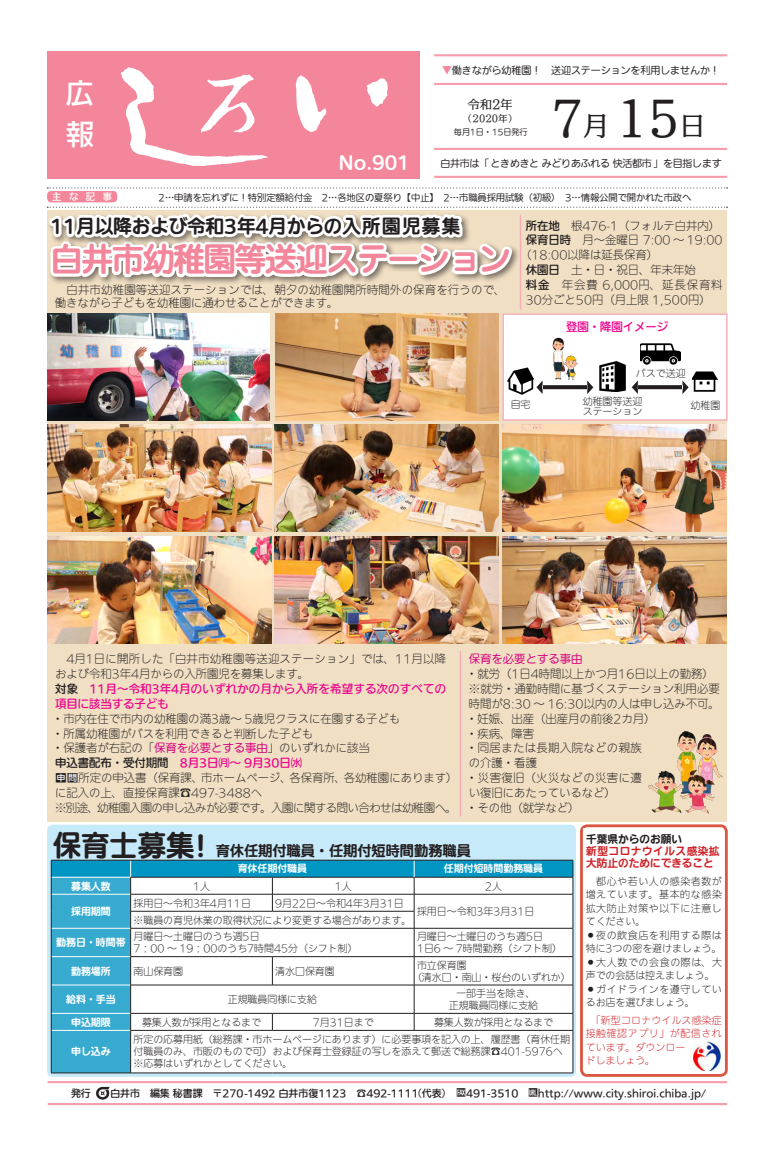
<style>
.page{position:relative;width:774px;height:1153px;background:#fff}
.page>*{position:absolute;margin:0;border:0;box-sizing:border-box;transform-origin:0 0}
.t1{font:46.1px "Iwa UD Min Pro Db";color:#231f20}
.t2{font:700 31.9px "Iwa UDR Go Pro";letter-spacing:-.04em;color:#f3869a}
.t3{font:500 28.3px/41px "Iwa UD Go Dsp Pro";color:#fff}
.t4{font:700 18.4px "Iwa UDR Go Pro";color:#231f20}
.t5{font:700 17.7px "Iwa UDR Go Pro";color:#fff}
.t6{font:700 14.2px "Iwa UDR Go Pro";color:#231f20}
.t7{font:12.3px "Iwa UD Min Pro Db";color:#231f20}
.t8{font:300 11.3px/14.9px "Iwa UDR Go Pro";color:#231f20}
.t9{font:300 11.3px/13.5px "Iwa UDR Go Pro";letter-spacing:.02em;color:#231f20}
.t10{font:300 11.3px "Iwa UDR Go Pro";letter-spacing:.085em;color:#231f20}
.t11{font:100 11.3px "Iwa UDR Go Pro";color:#d6017f}
.t12{font:500 11.3px "Iwa UDR Go Pro";color:#ed028c}
.t13{font:700 10.6px/12px "Iwa UDR Go Pro";letter-spacing:.025em;color:#d1232a}
.t14{font:700 10.6px "Iwa UDR Go Pro";color:#231f20}
.t15{font:300 9.9px/12px "Iwa UDR Go Pro";color:#231f20}
.t16{font:300 9.9px/13.5px "Iwa UDR Go Pro";letter-spacing:.06em;color:#231f20}
.t17{font:500 9.9px "Iwa UDR Go Pro";color:#231f20}
.t18{font:700 9.9px "Iwa UDR Go Pro";color:#fff}
.t19{font:300 9.9px/13.5px "Iwa UDR Go Pro";letter-spacing:.02em;color:#d1232a}
.t20{font:100 9.9px "Iwa UDR Go Pro";color:#231f20}
.t21{font:100 9.9px "Iwa UDR Go Pro";letter-spacing:-.02em;color:#231f20}
.t22{font:9.5px "Iwa UD Min Pro Db";color:#231f20}
.t23{font:100 9.2px "Iwa UDR Go Pro";color:#231f20}
.t24{font:500 9.2px "Iwa UDR Go Pro";color:#fff}
.t25{font:100 8.1px "Iwa UDR Go Pro";color:#231f20}
.s1{color:#f3869a}
.s2{font-size:26.7px}
.s3{font-weight:500}
.s4{font-weight:500;color:#ed028c}
.s5{font-weight:100;color:#d6017f}
.s6{font-weight:700;font-size:11px}
.s7{font-weight:500;font-size:8.5px;color:#fff}
.s8{font-size:28.3px}
.s9{font-family:"Iwa O Go Pro";font-weight:700}
.s10{font-family:"FOT Kigou Tsushin A";font-weight:400;font-size:9.4px}
</style>
<div class="page">
<div style="left:47px;top:210px;width:680px;height:611px;background:#f0dfc3"></div>
<img style="left:47px;top:313px;width:223px;height:107px">
<img style="left:275px;top:314px;width:224px;height:106px">
<div style="left:48px;top:52px;width:372px;height:127px;background:#f3869a"></div>
<div style="left:47px;top:191px;width:70px;height:11px;background:#f3869a;border-radius:4px"></div>
<svg style="left:47px;top:187px;width:680px;height:1px"></svg>
<svg style="left:121px;top:67px;width:147px;height:99px"></svg>
<svg style="left:296px;top:75px;width:31px;height:57px"></svg>
<svg style="left:366px;top:78px;width:22px;height:28px"></svg>
<hr style="left:434px;top:83px;width:293px;height:2px;background:#f59daa">
<hr style="left:434px;top:148px;width:293px;height:2px;background:#f59daa">
<hr style="left:434px;top:176px;width:293px;height:2px;background:#f59daa">
<hr style="left:434px;top:54px;width:293px;height:2px;background:#f59daa">
<hr style="left:48px;top:1080px;width:679px;height:3px;background:#f59daa">
<hr style="left:48px;top:1102px;width:679px;height:2px;background:#f59daa">
<img style="left:96px;top:1086px;width:14px;height:14px">
<div style="left:47px;top:824px;width:529px;height:252px;background:#c6eafa;border-radius:6px"></div>
<svg style="left:51px;top:860px;width:523px;height:212px;background:#c8e2eb"></svg>
<hr style="left:51px;top:1030px;width:1px;height:42px;background:#231f20">
<hr style="left:573px;top:1030px;width:1px;height:42px;background:#231f20">
<hr style="left:51px;top:1072px;width:80px;height:1px;background:#231f20">
<hr style="left:131px;top:1072px;width:141px;height:1px;background:#231f20">
<hr style="left:272px;top:1072px;width:142px;height:1px;background:#231f20">
<hr style="left:414px;top:1072px;width:159px;height:1px;background:#231f20">
<svg style="left:46px;top:206px;width:681px;height:77px"></svg>
<div style="left:580px;top:824px;width:148px;height:252px;border:3px solid #d95842;border-radius:6px"></div>
<img style="left:47px;top:536px;width:224px;height:107px">
<img style="left:275px;top:536px;width:223px;height:107px">
<img style="left:503px;top:536px;width:224px;height:107px">
<img style="left:47px;top:424px;width:224px;height:107px">
<img style="left:275px;top:424px;width:224px;height:107px">
<img style="left:503px;top:425px;width:224px;height:106px">
<div style="left:583px;top:828px;width:139px;height:45px;background:#fff"></div>
<div style="left:502px;top:313px;width:225px;height:107px;background:#fff;border:1px solid #f7acbb"></div>
<svg style="left:632px;top:380px;width:57px;height:14px"></svg>
<img style="left:507px;top:368px;width:27px;height:26px">
<img style="left:692px;top:371px;width:26px;height:21px">
<img style="left:640px;top:343px;width:40px;height:22px">
<img style="left:599px;top:361px;width:27px;height:30px">
<img style="left:552px;top:337px;width:18px;height:43px">
<img style="left:564px;top:356px;width:14px;height:23px">
<svg style="left:536px;top:380px;width:57px;height:14px"></svg>
<hr style="left:460px;top:651px;width:1px;height:165px;background:#f7acbb">
<hr style="left:520px;top:215px;width:1px;height:94px;background:#f7acbb">
<img style="left:648px;top:731px;width:75px;height:83px">
<svg style="left:693px;top:1048px;width:1px;height:15px"></svg>
<img style="left:694px;top:1041px;width:28px;height:29px">
<h3 class="t3" style="left:66px;top:73px;width:29px">広報</h3>
<h3 class="t5" style="left:338px;top:150px;width:73px">No.901</h3>
<p class="t20" style="left:442px;top:63px;width:279px"><span class="s1">▼</span>働きながら幼稚園！　送迎ステーションを利用しませんか！</p>
<p class="t7" style="left:467px;top:95px;width:47px">令和2年</p>
<p class="t22" style="left:462px;top:111px;width:57px">（2020年）</p>
<p class="t25" style="left:454px;top:127px;width:75px">毎月1日・15日発行</p>
<h1 class="t1" style="left:552px;top:85px;width:155px">7<span class="s2">月</span> 15<span class="s2">日</span></h1>
<p class="t21" style="left:440px;top:157px;width:283px">白井市は「ときめきと みどりあふれる 快活都市」を目指します</p>
<p class="t24" style="left:52px;top:190px;width:61px">主な記事</p>
<p class="t23" style="left:158px;top:191px;width:534px">2…申請を忘れずに！特別定額給付金　2…各地区の夏祭り【中止】　2…市職員採用試験（初級）　3…情報公開で開かれた市政へ</p>
<h3 class="t4" style="left:51px;top:213px;width:411px">11月以降および令和3年4月からの入所園児募集</h3>
<h2 class="t2" style="left:51px;top:236px;width:462px">白井市幼稚園等送迎ステーション</h2>
<p class="t9" style="left:55px;top:283px;width:452px">　白井市幼稚園等送迎ステーションでは、朝夕の幼稚園開所時間外の保育を行うので、働きながら子どもを幼稚園に通わせることができます。</p>
<p class="t8" style="left:526px;top:218px;width:196px"><span class="s3">所在地</span>　根476-1（フォルテ白井内）</p>
<p class="t8" style="left:526px;top:233px;width:198px"><span class="s3">保育日時</span>　月～金曜日 7:00 ～ 19:00</p>
<p class="t8" style="left:520px;top:248px;width:139px">（18:00以降は延長保育）</p>
<p class="t8" style="left:526px;top:263px;width:172px"><span class="s3">休園日</span>　土・日・祝日、年末年始</p>
<p class="t10" style="left:526px;top:277px;width:198px"><span class="s3">料金</span>　年会費 6,000円、延長保育料</p>
<p class="t8" style="left:526px;top:293px;width:186px">30分ごと50円（月上限 1,500円）</p>
<p class="t12" style="left:566px;top:319px;width:104px">登園・降園イメージ</p>
<p class="t15" style="left:636px;top:368px;width:51px">バスで送迎</p>
<p class="t15" style="left:583px;top:397px;width:61px;line-height:9.9px">幼稚園等送迎ステーション</p>
<p class="t15" style="left:511px;top:399px;width:21px">自宅</p>
<p class="t15" style="left:690px;top:400px;width:31px">幼稚園</p>
<p class="t8" style="left:55px;top:652px;width:392px">　4月1日に開所した「白井市幼稚園等送迎ステーション」では、11月以降および令和3年4月からの入所園児を募集します。<br><span class="s3">対象　</span><span class="s4">11月～令和3年4月のいずれかの月から入所を希望する次のすべての項目に該当する子ども</span></p>
<p class="t8" style="left:52px;top:711px;width:349px">・市内在住で市内の幼稚園の満3歳～ 5歳児クラスに在園する子ども・所属幼稚園がバスを利用できると判断した子ども<br>・保護者が右記の「<span class="s5">保育を必要とする事由</span>」のいずれかに該当<br><span class="s3">申込書配布・受付期間　</span><span class="s4">8月3日㈪～ 9月30日㈬</span></p>
<p class="t8" style="left:55px;top:771px;width:404px"><span class="s6">■</span><span class="s7">申</span> <span class="s6">■</span><span class="s7">問</span>所定の申込書（保育課、市ホームページ、各保育所、各幼稚園にあります）に記入の上、直接保育課☎497-3488へ<br>※別途、幼稚園入園の申し込みが必要です。入園に関する問い合わせは幼稚園へ。</p>
<p class="t11" style="left:469px;top:650px;width:115px">保育を必要とする事由</p>
<p class="t8" style="left:466px;top:666px;width:255px">・就労（1日4時間以上かつ月16日以上の勤務）※就労・通勤時間に基づくステーション利用必要時間が8:30 ～ 16:30以内の人は申し込み不可。・妊娠、出産（出産月の前後2カ月）<br>・疾病、障害<br>・同居または長期入院などの親族<br>の介護・看護<br>・災害復旧（火災などの災害に遭<br>い復旧にあたっているなど）<br>・その他（就学など）</p>
<p class="t6" style="left:53px;top:840px;width:419px"><span class="s8">保育士募集!</span> 育休任期付職員・任期付短時間勤務職員</p>
<p class="t18" style="left:238px;top:861px;width:71px">育休任期付職員</p>
<p class="t18" style="left:444px;top:861px;width:101px">任期付短時間勤務職員</p>
<p class="t18" style="left:71px;top:878px;width:41px">募集人数</p>
<p class="t15" style="left:193px;top:880px;width:18px">1人</p>
<p class="t15" style="left:335px;top:880px;width:18px">1人</p>
<p class="t15" style="left:485px;top:880px;width:18px">2人</p>
<p class="t18" style="left:71px;top:904px;width:41px">採用期間</p>
<p class="t15" style="left:133px;top:897px;width:119px">採用日～令和3年4月11日</p>
<p class="t15" style="left:275px;top:897px;width:130px">9月22日～令和4年3月31日</p>
<p class="t15" style="left:417px;top:905px;width:119px">採用日～令和3年3月31日</p>
<p class="t15" style="left:133px;top:914px;width:279px">※職員の育児休業の取得状況により変更する場合があります。</p>
<p class="t18" style="left:56px;top:935px;width:71px">勤務日・時間帯</p>
<p class="t15" style="left:133px;top:930px;width:226px">月曜日～土曜日のうち週5日<br>7：00 ～ 19：00のうち7時間45分（シフト制）</p>
<p class="t15" style="left:417px;top:930px;width:147px">月曜日～土曜日のうち週5日<br>1日6 ～ 7時間勤務（シフト制）</p>
<p class="t18" style="left:71px;top:963px;width:41px">勤務場所</p>
<p class="t15" style="left:133px;top:965px;width:51px">南山保育園</p>
<p class="t15" style="left:275px;top:965px;width:61px">清水口保育園</p>
<p class="t15" style="left:412px;top:959px;width:160px;text-indent:5px">市立保育園<br>（清水口・南山・桜台のいずれか）</p>
<p class="t18" style="left:66px;top:992px;width:51px">給料・手当</p>
<p class="t15" style="left:228px;top:993px;width:91px">正規職員同様に支給</p>
<p class="t15" style="left:449px;top:987px;width:91px;text-align:center">一部手当を除き、正規職員同様に支給</p>
<p class="t18" style="left:71px;top:1014px;width:41px">申込期限</p>
<p class="t15" style="left:142px;top:1016px;width:121px">募集人数が採用となるまで</p>
<p class="t15" style="left:313px;top:1016px;width:62px">7月31日まで</p>
<p class="t15" style="left:434px;top:1016px;width:121px">募集人数が採用となるまで</p>
<p class="t18" style="left:71px;top:1044px;width:41px">申し込み</p>
<p class="t15" style="left:134px;top:1033px;width:438px">所定の応募用紙（総務課・市ホームページにあります）に必要事項を記入の上、履歴書（育休任期付職員のみ、市販のもので可）および保育士登録証の写しを添えて郵送で総務課☎401-5976へ※応募はいずれかとしてください。</p>
<p class="t14" style="left:586px;top:831px;width:97px">千葉県からのお願い</p>
<p class="t13" style="left:586px;top:845px;width:135px">新型コロナウイルス感染拡大防止のためにできること</p>
<p class="t16" style="left:586px;top:874px;width:138px">　都心や若い人の感染者数が増えています。基本的な感染拡大防止対策や以下に注意してください。<br><span class="s9">◦</span>夜の飲食店を利用する際は特に3つの密を避けましょう。<span class="s9">◦</span>大人数での会食の際は、大声での会話は控えましょう。<span class="s9">◦</span>ガイドラインを遵守しているお店を選びましょう。</p>
<p class="t19" style="left:586px;top:1013px;width:138px;text-indent:5px">「新型コロナウイルス感染症接触確認アプリ」が配信されています。ダウンロー<br>ドしましょう。</p>
<p class="t17" style="left:71px;top:1085px;width:637px">発行 　　白井市　編集 秘書課　〒270-1492 白井市復1123　☎492-1111（代表）　<span class="s10">N</span>491-3510　<span class="s10">S</span>http://www.city.shiroi.chiba.jp/</p>
</div>
